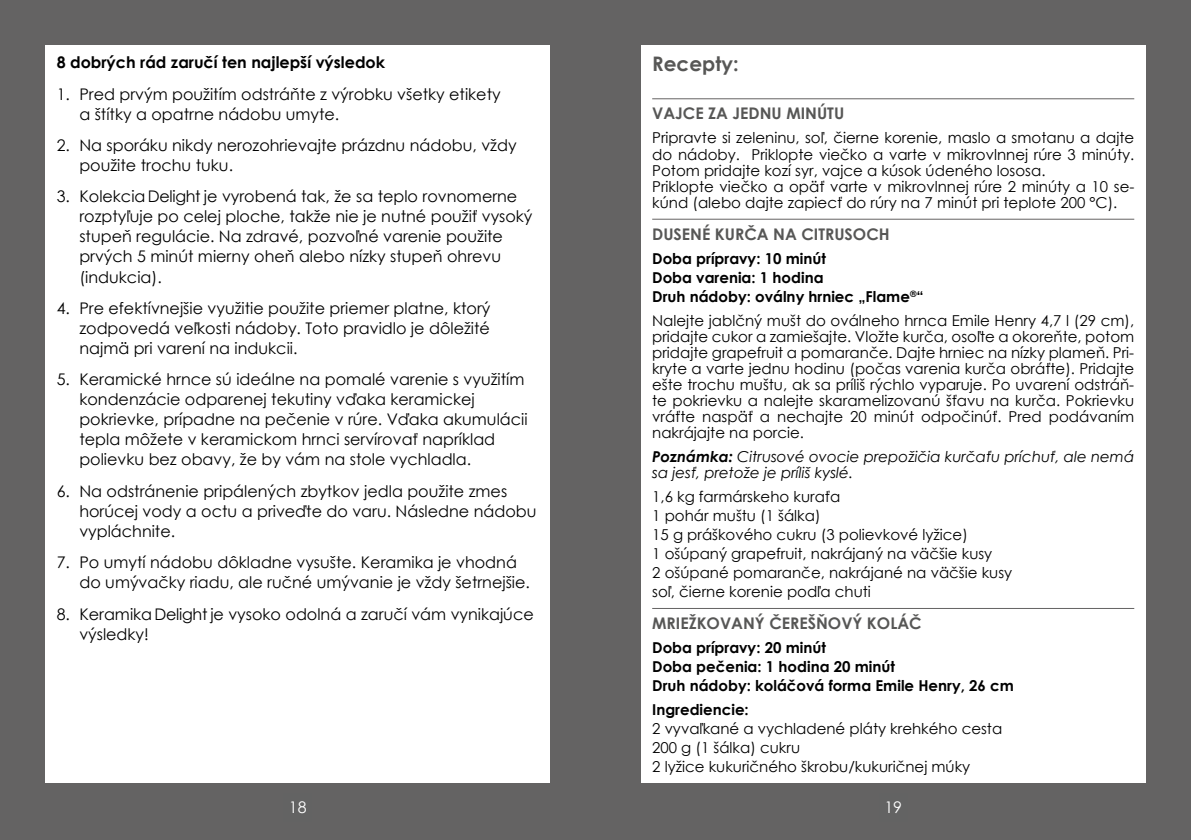
<style>
.page{position:relative;width:1191px;height:840px;background:#fff}
.page>*{position:absolute;margin:0;border:0;box-sizing:border-box;transform-origin:0 0}
.t1{font:700 20px "Century Gothic";color:#575756}
.t2{font:16px/20px "Century Gothic";color:#000}
.t3{font:700 16px "Century Gothic";color:#575756}
.t4{font:700 16px "Century Gothic";color:#000}
.t5{font:16px "Century Gothic";color:#fff}
.t6{font:15px/16px "Century Gothic";color:#000}
.t7{font:700 15px/18.8px "Century Gothic";color:#000}
.t8{font:italic 15px/16px "Century Gothic";color:#000}
.s1{font-weight:700}
</style>
<div class="page">
<div style="left:0;top:0;width:595px;height:839px;background:#646363"></div>
<div style="left:45px;top:45px;width:505px;height:737px;background:#fff"></div>
<div style="left:595px;top:0;width:596px;height:839px;background:#646363"></div>
<div style="left:641px;top:45px;width:504px;height:737px;background:#fff"></div>
<hr style="left:652px;top:98px;width:482px;height:1px;background:#646363">
<hr style="left:652px;top:218px;width:482px;height:1px;background:#646363">
<hr style="left:652px;top:607px;width:482px;height:1px;background:#646363">
<p class="t4" style="left:57px;top:50px;width:330px">8 dobrých rád zaručí ten najlepší výsledok</p>
<p class="t2" style="left:79px;top:83px;width:423px;text-indent:-23px">1. Pred prvým použitím odstráňte z výrobku všetky etikety a štítky a opatrne nádobu umyte.</p>
<p class="t2" style="left:79px;top:135px;width:439px;text-indent:-23px">2. Na sporáku nikdy nerozohrievajte prázdnu nádobu, vždy použite trochu tuku.</p>
<p class="t2" style="left:79px;top:186px;width:454px;text-indent:-23px">3. Kolekcia Delight je vyrobená tak, že sa teplo rovnomerne rozptyľuje po celej ploche, takže nie je nutné použiť vysoký stupeň regulácie. Na zdravé, pozvoľné varenie použite prvých 5 minút mierny oheň alebo nízky stupeň ohrevu (indukcia).</p>
<p class="t2" style="left:79px;top:298px;width:412px;text-align:justify;text-indent:-23px">4. Pre efektívnejšie využitie použite priemer platne, ktorý zodpovedá veľkosti nádoby. Toto pravidlo je dôležité najmä pri varení na indukcii.</p>
<p class="t2" style="left:79px;top:369px;width:449px;text-indent:-23px">5. Keramické hrnce sú ideálne na pomalé varenie s využitím kondenzácie odparenej tekutiny vďaka keramickej pokrievke, prípadne na pečenie v rúre. Vďaka akumulácii tepla môžete v keramickom hrnci servírovať napríklad polievku bez obavy, že by vám na stole vychladla.</p>
<p class="t2" style="left:79px;top:480px;width:459px;text-indent:-23px">6. Na odstránenie pripálených zbytkov jedla použite zmes horúcej vody a octu a priveďte do varu. Následne nádobu vypláchnite.</p>
<p class="t2" style="left:79px;top:552px;width:452px;text-indent:-23px">7. Po umytí nádobu dôkladne vysušte. Keramika je vhodná do umývačky riadu, ale ručné umývanie je vždy šetrnejšie.</p>
<p class="t2" style="left:79px;top:603px;width:456px;text-indent:-23px">8. Keramika Delight je vysoko odolná a zaručí vám vynikajúce výsledky!</p>
<p class="t1" style="left:652px;top:49px;width:88px">Recepty:</p>
<p class="t3" style="left:652px;top:101px;width:193px">VAJCE ZA JEDNU MINÚTU</p>
<p class="t6" style="left:652px;top:130px;width:484px">Pripravte si zeleninu, soľ, čierne korenie, maslo a smotanu a dajte do nádoby. Priklopte viečko a varte v mikrovlnnej rúre 3 minúty.<br>Potom pridajte kozí syr, vajce a kúsok údeného lososa.<br>Priklopte viečko a opäť varte v mikrovlnnej rúre 2 minúty a 10 se&shy;kúnd (alebo dajte zapiecť do rúry na 7 minút pri teplote 200 °C).</p>
<p class="t3" style="left:652px;top:222px;width:239px">DUSENÉ KURČA NA CITRUSOCH</p>
<p class="t7" style="left:652px;top:248px;width:273px">Doba prípravy: 10 minút<br>Doba varenia: 1 hodina<br>Druh nádoby: oválny hrniec „Flame<sup>®</sup>“</p>
<p class="t6" style="left:652px;top:312px;width:483px;text-align:justify">Nalejte jablčný mušt do oválneho hrnca Emile Henry 4,7 l (29 cm), pridajte cukor a zamiešajte. Vložte kurča, osoľte a okoreňte, potom pridajte grapefruit a pomaranče. Dajte hrniec na nízky plameň. Pri&shy;kryte a varte jednu hodinu (počas varenia kurča obráťte). Pridajte ešte trochu muštu, ak sa príliš rýchlo vyparuje. Po uvarení odstráň&shy;te pokrievku a nalejte skaramelizovanú šťavu na kurča. Pokrievku vráťte naspäť a nechajte 20 minút odpočinúť. Pred podávaním nakrájajte na porcie.</p>
<p class="t8" style="left:652px;top:448px;width:483px"><span class="s1">Poznámka:</span> Citrusové ovocie prepožičia kurčaťu príchuť, ale nemá sa jesť, pretože je príliš kyslé.</p>
<p class="t6" style="left:652px;top:487px;width:361px;line-height:18.8px">1,6 kg farmárskeho kuraťa<br>1 pohár muštu (1 šálka)<br>15 g práškového cukru (3 polievkové lyžice)<br>1 ošúpaný grapefruit, nakrájaný na väčšie kusy<br>2 ošúpané pomaranče, nakrájané na väčšie kusy soľ, čierne korenie podľa chuti</p>
<p class="t3" style="left:652px;top:610px;width:271px">MRIEŽKOVANÝ ČEREŠŇOVÝ KOLÁČ</p>
<p class="t7" style="left:652px;top:637px;width:363px">Doba prípravy: 20 minút<br>Doba pečenia: 1 hodina 20 minút<br>Druh nádoby: koláčová forma Emile Henry, 26 cm</p>
<p class="t7" style="left:652px;top:699px;width:98px">Ingrediencie:</p>
<p class="t6" style="left:652px;top:718px;width:351px;line-height:19px">2 vyvaľkané a vychladené pláty krehkého cesta<br>200 g (1 šálka) cukru<br>2 lyžice kukuričného škrobu/kukuričnej múky</p>
<p class="t5" style="left:884px;top:794px;width:19px">21</p>
<p class="t5" style="left:298px;top:794px;width:10px">9</p>
<p class="t5" style="left:289px;top:795px;width:19px">18</p>
<p class="t5" style="left:884px;top:795px;width:19px">19</p>
</div>
